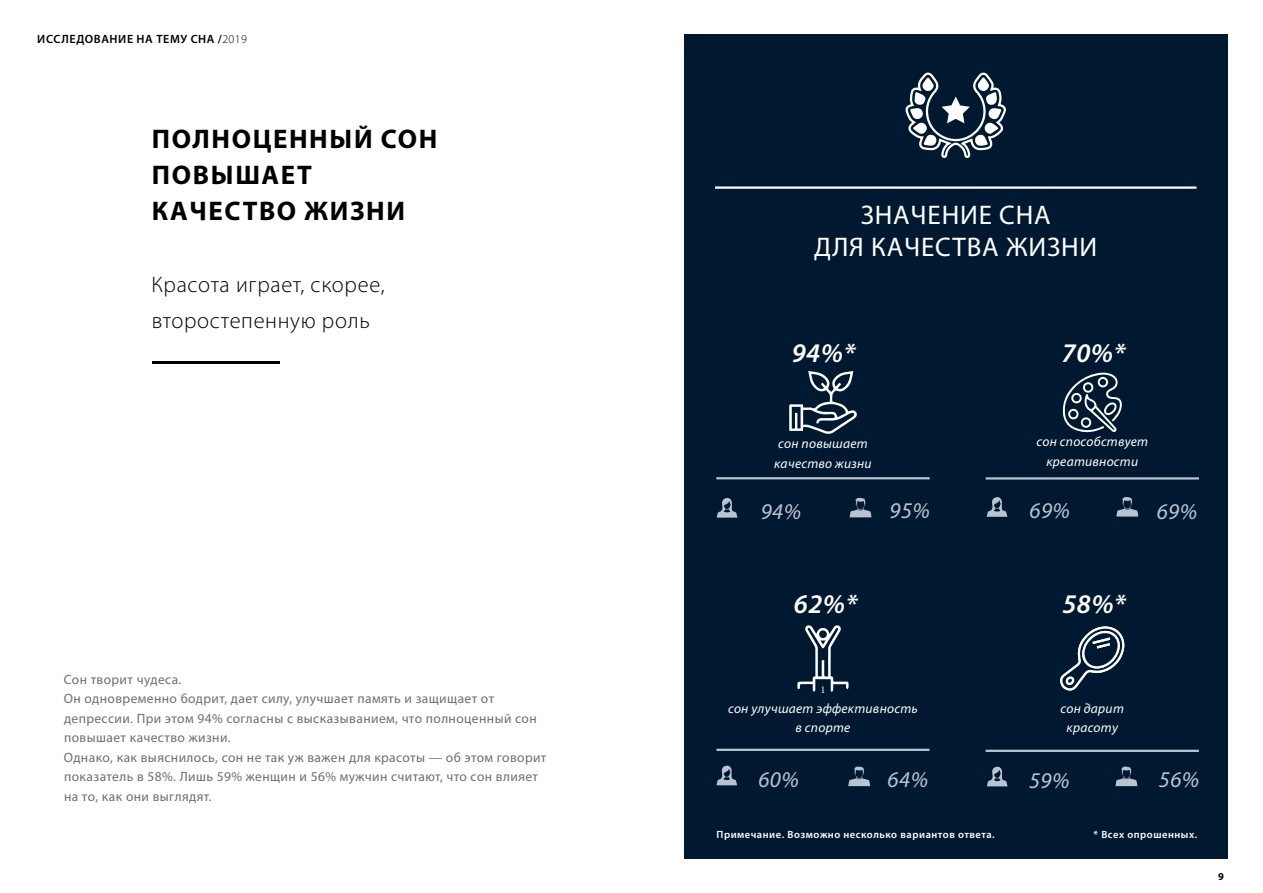
<style>
.page{position:relative;width:1263px;height:893px;background:#fff}
.page>*{position:absolute;margin:0;border:0;box-sizing:border-box;transform-origin:0 0}
.t1{font:700 27px/36px "Myriad Pro";letter-spacing:.06em;color:#000}
.t2{font:27px/31.5px "Myriad Pro";letter-spacing:.03em;color:#fff;text-align:center}
.t3{font:italic 600 27px "Myriad Pro";letter-spacing:.02em;color:#fff}
.t4{font:300 22.5px/36px "Myriad Pro";letter-spacing:.03em;color:#000}
.t5{font:italic 22.5px "Myriad Pro";letter-spacing:.02em;color:#bac3d2}
.t6{font:13.5px/19.5px "Myriad Pro";letter-spacing:.03em;color:#706f6f}
.t7{font:italic 13.5px/19.5px "Myriad Pro";letter-spacing:.02em;color:#fff;text-align:center}
.t8{font:600 12px "Myriad Pro";letter-spacing:.05em;color:#000}
.t9{font:600 10.5px "Myriad Pro";letter-spacing:.05em;color:#fff}
.t10{font:700 10.5px "Myriad Pro";color:#000}
.s1{font-weight:300}
</style>
<div class="page">
<div style="left:685px;top:34px;width:543px;height:825px;background:#001931"></div>
<hr style="left:715px;top:186px;width:481px;height:3px;background:#fff">
<hr style="left:716px;top:477px;width:214px;height:2px;background:#bac3d2">
<hr style="left:716px;top:749px;width:213px;height:2px;background:#bac3d2">
<svg style="left:797px;top:625px;width:52px;height:68px"></svg>
<svg style="left:1060px;top:626px;width:65px;height:65px"></svg>
<svg style="left:1062px;top:373px;width:60px;height:60px"></svg>
<svg style="left:789px;top:371px;width:68px;height:63px"></svg>
<svg style="left:905px;top:72px;width:101px;height:86px"></svg>
<svg style="left:717px;top:498px;width:20px;height:20px"></svg>
<svg style="left:849px;top:498px;width:22px;height:19px"></svg>
<svg style="left:987px;top:497px;width:20px;height:20px"></svg>
<svg style="left:1116px;top:497px;width:22px;height:20px"></svg>
<svg style="left:716px;top:766px;width:21px;height:19px"></svg>
<svg style="left:848px;top:766px;width:22px;height:20px"></svg>
<svg style="left:987px;top:767px;width:20px;height:19px"></svg>
<svg style="left:1115px;top:766px;width:22px;height:20px"></svg>
<hr style="left:986px;top:477px;width:213px;height:3px;background:#bac3d2">
<hr style="left:985px;top:750px;width:214px;height:2px;background:#bac3d2">
<hr style="left:152px;top:361px;width:127px;height:3px;background:#000">
<p class="t8" style="left:37px;top:31px;width:211px">ИССЛЕДОВАНИЕ НА ТЕМУ СНА /<span class="s1">2019</span></p>
<h1 class="t1" style="left:152px;top:120px;width:287px">ПОЛНОЦЕННЫЙ СОН<br>ПОВЫШАЕТ<br>КАЧЕСТВО ЖИЗНИ</h1>
<h2 class="t4" style="left:152px;top:266px;width:235px">Красота играет, скорее, второстепенную роль</h2>
<p class="t6" style="left:64px;top:669px;width:484px">Сон творит чудеса.<br>Он одновременно бодрит, дает силу, улучшает память и защищает от депрессии. При этом 94% согласны с высказыванием, что полноценный сон повышает качество жизни.<br>Однако, как выяснилось, сон не так уж важен для красоты — об этом говорит показатель в 58%. Лишь 59% женщин и 56% мужчин считают, что сон влияет на то, как они выглядят.</p>
<h1 class="t2" style="left:814px;top:199px;width:285px">ЗНАЧЕНИЕ СНА<br>ДЛЯ КАЧЕСТВА ЖИЗНИ</h1>
<h1 class="t3" style="left:792px;top:336px;width:65px">94%*</h1>
<h1 class="t3" style="left:1062px;top:336px;width:65px">70%*</h1>
<p class="t7" style="left:774px;top:434px;width:99px;text-align:left">сон повышает качество жизни</p>
<p class="t7" style="left:1036px;top:432px;width:113px">сон способствует креативности</p>
<h2 class="t5" style="left:761px;top:497px;width:42px">94%</h2>
<h2 class="t5" style="left:889px;top:497px;width:42px">95%</h2>
<h2 class="t5" style="left:1029px;top:496px;width:42px">69%</h2>
<h2 class="t5" style="left:1157px;top:497px;width:42px">69%</h2>
<h1 class="t3" style="left:794px;top:587px;width:65px">62%*</h1>
<h1 class="t3" style="left:1062px;top:587px;width:65px">58%*</h1>
<p class="t7" style="left:728px;top:698px;width:191px">сон улучшает эффективность в спорте</p>
<p class="t7" style="left:1060px;top:698px;width:65px">сон дарит красоту</p>
<h2 class="t5" style="left:758px;top:765px;width:42px">60%</h2>
<h2 class="t5" style="left:888px;top:766px;width:42px">64%</h2>
<h2 class="t5" style="left:1029px;top:766px;width:42px">59%</h2>
<h2 class="t5" style="left:1159px;top:765px;width:42px">56%</h2>
<p class="t9" style="left:716px;top:827px;width:280px">Примечание. Возможно несколько вариантов ответа.</p>
<p class="t9" style="left:1093px;top:827px;width:105px">* Всех опрошенных.</p>
<p class="t10" style="left:1218px;top:869px;width:7px">9</p>
</div>
